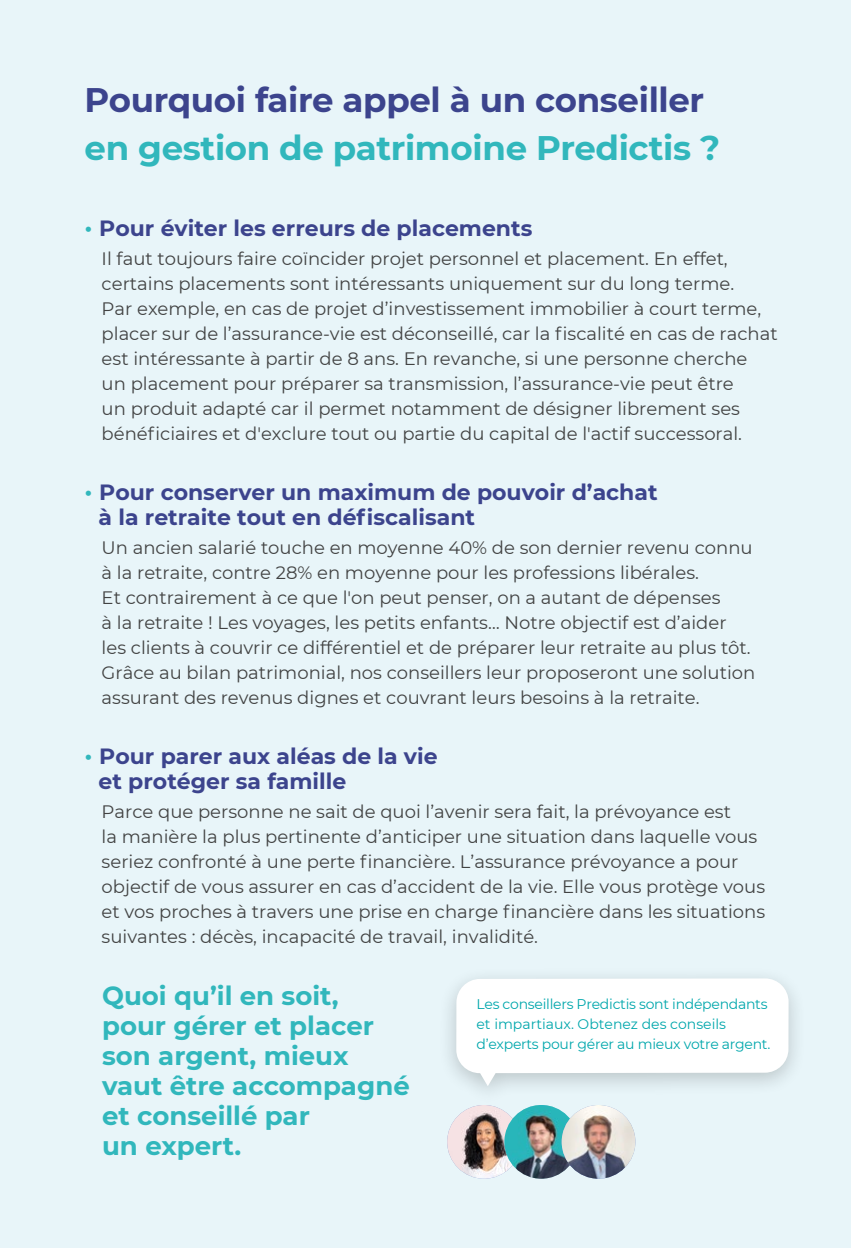
<style>
.page{position:relative;width:851px;height:1248px;background:#fff}
.page>*{position:absolute;margin:0;border:0;box-sizing:border-box;transform-origin:0 0}
.t1{font:700 34px "Montserrat";letter-spacing:-.01em;color:#3c448d}
.t2{font:700 34px "Montserrat";letter-spacing:-.01em;color:#31b7bc}
.t3{font:700 26px/30px "Montserrat";color:#31b7bc}
.t4{font:700 22px/25px "Montserrat";color:#3c448d}
.t5{font:18px/25px "Montserrat";color:#424343}
.t6{font:14px/20px "Montserrat";letter-spacing:-.02em;color:#00a7ac}
.s1{font-weight:600;font-size:24px;color:#31b7bc}
</style>
<div class="page">
<div style="left:0;top:0;width:850px;height:1247px;background:#e8f5f9"></div>
<img style="left:447px;top:1104px;width:74px;height:74px;border-radius:37px">
<img style="left:504px;top:1104px;width:74px;height:74px;border-radius:37px">
<img style="left:561px;top:1104px;width:74px;height:74px;border-radius:37px">
<div style="left:437px;top:965px;width:369px;height:142px;background:#e7f4f8"></div>
<svg style="left:456px;top:979px;width:332px;height:107px;background:#f9fafb"></svg>
<h1 class="t1" style="left:85px;top:76px;width:621px">Pourquoi faire appel à un conseiller</h1>
<h1 class="t2" style="left:85px;top:124px;width:637px">en gestion de patrimoine Predictis ?</h1>
<p class="t4" style="left:85px;top:214px;width:449px"><span class="s1">•</span> Pour éviter les erreurs de placements</p>
<p class="t5" style="left:102px;top:245px;width:677px">Il faut toujours faire coïncider projet personnel et placement. En effet, certains placements sont intéressants uniquement sur du long terme.<br>Par exemple, en cas de projet d’investissement immobilier à court terme, placer sur de l’assurance-vie est déconseillé, car la fiscalité en cas de rachat est intéressante à partir de 8 ans. En revanche, si une personne cherche<br>un placement pour préparer sa transmission, l’assurance-vie peut être<br>un produit adapté car il permet notamment de désigner librement ses bénéficiaires et d'exclure tout ou partie du capital de l'actif successoral.</p>
<p class="t4" style="left:99px;top:478px;width:560px;text-indent:-14px"><span class="s1">•</span> Pour conserver un maximum de pouvoir d’achat à la retraite tout en défiscalisant</p>
<p class="t5" style="left:102px;top:534px;width:655px">Un ancien salarié touche en moyenne 40% de son dernier revenu connu à la retraite, contre 28% en moyenne pour les professions libérales.<br>Et contrairement à ce que l'on peut penser, on a autant de dépenses<br>à la retraite ! Les voyages, les petits enfants… Notre objectif est d’aider les clients à couvrir ce différentiel et de préparer leur retraite au plus tôt.<br>Grâce au bilan patrimonial, nos conseillers leur proposeront une solution assurant des revenus dignes et couvrant leurs besoins à la retraite.</p>
<p class="t4" style="left:99px;top:742px;width:340px;text-indent:-14px"><span class="s1">•</span> Pour parer aux aléas de la vie et protéger sa famille</p>
<p class="t5" style="left:102px;top:798px;width:665px">Parce que personne ne sait de quoi l’avenir sera fait, la prévoyance est<br>la manière la plus pertinente d’anticiper une situation dans laquelle vous seriez confronté à une perte financière. L’assurance prévoyance a pour objectif de vous assurer en cas d’accident de la vie. Elle vous protège vous et vos proches à travers une prise en charge financière dans les situations suivantes : décès, incapacité de travail, invalidité.</p>
<h2 class="t3" style="left:102px;top:979px;width:309px">Quoi qu’il en soit,<br>pour gérer et placer son argent, mieux vaut être accompagné et conseillé par<br>un expert.</h2>
<p class="t6" style="left:476px;top:993px;width:295px">Les conseillers Predictis sont indépendants et impartiaux. Obtenez des conseils d’experts pour gérer au mieux votre argent.</p>
</div>
